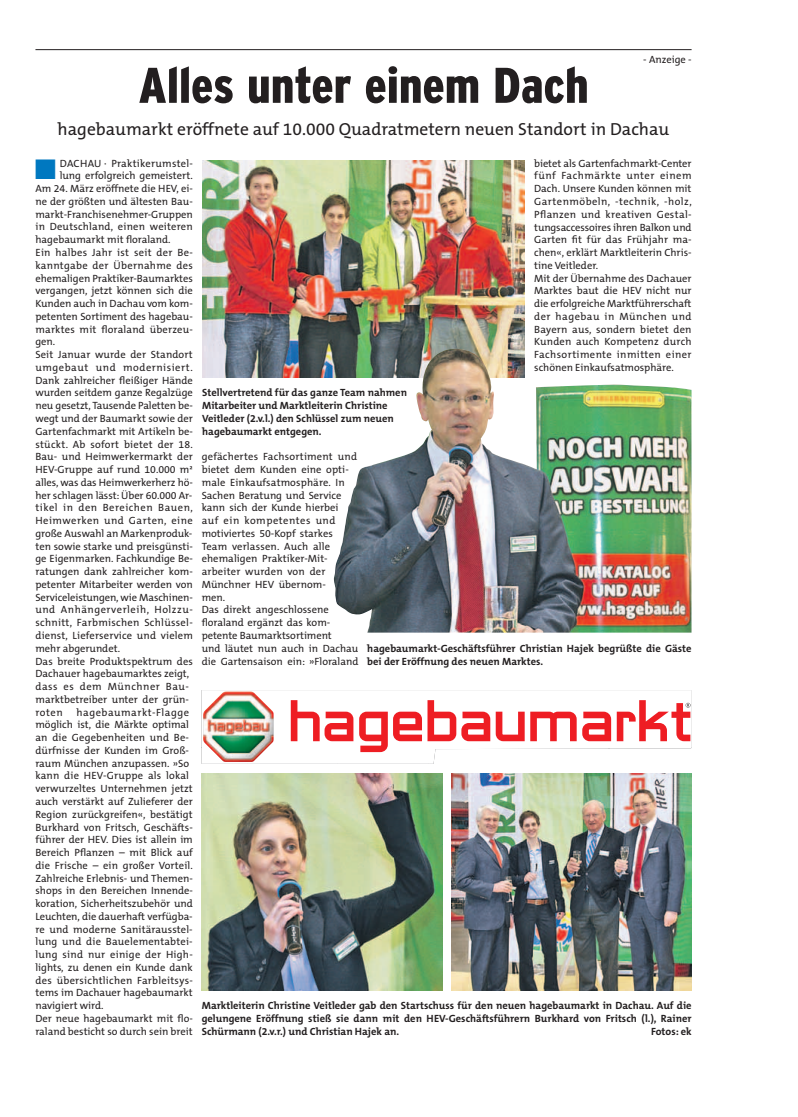
<style>
.page{position:relative;width:798px;height:1117px;background:#fff}
.page>*{position:absolute;margin:0;border:0;box-sizing:border-box;transform-origin:0 0}
.t1{font:900 condensed 50px "Interstate Plus";color:#231f20}
.t2{font:28.12px "Zapf Dingbats";color:#0078c0}
.t3{font:17.5px "The Mix B5 Plain";color:#231f20}
.t4{font:10.5px/12.8px "The Mix B5 Plain";color:#231f20}
.t5{font:700 10.5px/12.8px "The Mix B7";color:#231f20}
.t6{font:10.5px "The Mix B5 Plain";letter-spacing:.05em;color:#231f20}
.t7{font:10.5px "The Mix B5 Plain";letter-spacing:.025em;color:#231f20}
.t8{font:10.5px "The Mix B5 Plain";letter-spacing:.02em;color:#231f20}
.t9{font:10.5px "The Mix B5 Plain";letter-spacing:.03em;color:#231f20}
.t10{font:10.5px "The Mix B5 Plain";letter-spacing:.04em;color:#231f20}
</style>
<div class="page">
<hr style="left:35px;top:49px;width:656px;height:1px;background:#231f20">
<img style="left:451px;top:773px;width:240px;height:216px">
<img style="left:201px;top:690px;width:489px;height:73px">
<svg style="left:291px;top:700px;width:62px;height:41px"></svg>
<svg style="left:359px;top:711px;width:28px;height:41px"></svg>
<svg style="left:393px;top:700px;width:131px;height:41px"></svg>
<svg style="left:530px;top:711px;width:46px;height:30px"></svg>
<svg style="left:582px;top:700px;width:108px;height:41px"></svg>
<img style="left:251px;top:741px;width:22px;height:20px">
<svg style="left:433px;top:750px;width:257px;height:13px"></svg>
<img style="left:202px;top:160px;width:322px;height:217px">
<img style="left:202px;top:773px;width:240px;height:216px">
<img style="left:333px;top:348px;width:358px;height:284px">
<p class="t4" style="left:643px;top:54px;width:50px">- Anzeige -</p>
<h1 class="t1" style="left:138px;top:67px;width:451px">Alles unter einem Dach</h1>
<h3 class="t3" style="left:58px;top:122px;width:613px">hagebaumarkt eröffnete auf 10.000 Quadratmetern neuen Standort in Dachau</h3>
<h2 class="t2" style="left:35px;top:153px;width:23px">■</h2>
<p class="t7" style="left:60px;top:159px;width:134px">DACHAU · Praktikerumstel-</p>
<p class="t4" style="left:60px;top:170px;width:135px">lung erfolgreich gemeistert.</p>
<p class="t4" style="left:35px;top:183px;width:159px">Am 24. März eröffnete die HEV, ei-</p>
<p class="t4" style="left:35px;top:196px;width:159px">ne der größten und ältesten Bau-</p>
<p class="t4" style="left:35px;top:209px;width:159px">markt-Franchisenehmer-Gruppen</p>
<p class="t8" style="left:35px;top:223px;width:159px">in Deutschland, einen weiteren</p>
<p class="t4" style="left:35px;top:234px;width:137px">hagebaumarkt mit floraland.</p>
<p class="t7" style="left:35px;top:248px;width:159px">Ein halbes Jahr ist seit der Be-</p>
<p class="t9" style="left:35px;top:261px;width:159px">kanntgabe der Übernahme des</p>
<p class="t4" style="left:35px;top:272px;width:159px">ehemaligen Praktiker-Baumarktes</p>
<p class="t4" style="left:35px;top:285px;width:159px">vergangen, jetzt können sich die</p>
<p class="t4" style="left:35px;top:298px;width:159px">Kunden auch in Dachau vom kom-</p>
<p class="t4" style="left:35px;top:311px;width:159px">petenten Sortiment des hagebau-</p>
<p class="t8" style="left:35px;top:325px;width:159px">marktes mit floraland überzeu-</p>
<p class="t4" style="left:35px;top:336px;width:21px">gen.</p>
<p class="t4" style="left:35px;top:349px;width:159px">Seit Januar wurde der Standort</p>
<p class="t6" style="left:35px;top:363px;width:159px">umgebaut und modernisiert.</p>
<p class="t4" style="left:35px;top:375px;width:159px">Dank zahlreicher fleißiger Hände</p>
<p class="t4" style="left:35px;top:387px;width:159px">wurden seitdem ganze Regalzüge</p>
<p class="t4" style="left:35px;top:400px;width:159px">neu gesetzt, Tausende Paletten be-</p>
<p class="t4" style="left:35px;top:413px;width:159px">wegt und der Baumarkt sowie der</p>
<p class="t4" style="left:35px;top:426px;width:159px">Gartenfachmarkt mit Artikeln be-</p>
<p class="t7" style="left:35px;top:439px;width:159px">stückt. Ab sofort bietet der 18.</p>
<p class="t4" style="left:35px;top:451px;width:159px">Bau- und Heimwerkermarkt der</p>
<p class="t4" style="left:35px;top:464px;width:159px">HEV-Gruppe auf rund 10.000 m²</p>
<p class="t4" style="left:35px;top:477px;width:159px">alles, was das Heimwerkerherz hö-</p>
<p class="t4" style="left:35px;top:489px;width:158px">her schlagen lässt: Über 60.000 Ar-</p>
<p class="t6" style="left:35px;top:503px;width:159px">tikel in den Bereichen Bauen,</p>
<p class="t10" style="left:35px;top:516px;width:159px">Heimwerken und Garten, eine</p>
<p class="t4" style="left:35px;top:528px;width:158px">große Auswahl an Markenproduk-</p>
<p class="t4" style="left:35px;top:540px;width:159px">ten sowie starke und preisgünsti-</p>
<p class="t4" style="left:35px;top:553px;width:159px">ge Eigenmarken. Fachkundige Be-</p>
<p class="t4" style="left:35px;top:566px;width:159px">ratungen dank zahlreicher kom-</p>
<p class="t4" style="left:35px;top:579px;width:159px">petenter Mitarbeiter werden von</p>
<p class="t4" style="left:35px;top:591px;width:159px">Serviceleistungen, wie Maschinen-</p>
<p class="t6" style="left:35px;top:605px;width:159px">und Anhängerverleih, Holzzu-</p>
<p class="t9" style="left:35px;top:618px;width:159px">schnitt, Farbmischen Schlüssel-</p>
<p class="t4" style="left:35px;top:630px;width:159px">dienst, Lieferservice und vielem</p>
<p class="t4" style="left:35px;top:642px;width:86px">mehr abgerundet.</p>
<p class="t4" style="left:35px;top:655px;width:159px">Das breite Produktspektrum des</p>
<p class="t4" style="left:35px;top:668px;width:155px">Dachauer hagebaumarktes zeigt,</p>
<p class="t6" style="left:35px;top:682px;width:155px">dass es dem Münchner Bau-</p>
<p class="t4" style="left:35px;top:693px;width:155px">marktbetreiber unter der grün-</p>
<p class="t4" style="left:35px;top:706px;width:29px">roten</p>
<p class="t4" style="left:35px;top:706px;width:159px;text-indent:41px">hagebaumarkt-Flagge möglich ist, die Märkte optimal an die Gegebenheiten und Be&shy;dürfnisse der Kunden im Groß&shy;raum München anzupassen. »So kann die HEV-Gruppe als lokal verwurzeltes Unternehmen jetzt auch verstärkt auf Zulieferer der<br>Region zurückgreifen«, bestätigt<br>Burkhard von Fritsch, Geschäfts&shy;führer der HEV. Dies ist allein im<br>Bereich Pflanzen – mit Blick auf die Frische – ein großer Vorteil.<br>Zahlreiche Erlebnis- und Themen&shy;shops in den Bereichen Innende&shy;koration, Sicherheitszubehör und<br>Leuchten, die dauerhaft verfügba&shy;re und moderne Sanitärausstel&shy;lung und die Bauelementabtei&shy;lung sind nur einige der High&shy;lights, zu denen ein Kunde dank des übersichtlichen Farbleitsys&shy;tems im Dachauer hagebaumarkt navigiert wird.<br>Der neue hagebaumarkt mit flo&shy;raland besticht so durch sein breit</p>
<p class="t5" style="left:202px;top:387px;width:206px">Stellvertretend für das ganze Team nahmen Mitarbeiter und Marktleiterin Christine Veitl eder (2.v.l.) den Schlüssel zum neuen hagebaumarkt entgegen.</p>
<p class="t4" style="left:534px;top:158px;width:159px">bietet als Gartenfachmarkt-Center fünf Fachmärkte unter einem<br>Dach. Unsere Kunden können mit<br>Gartenmöbeln, -technik, -holz,<br>Pflanzen und kreativen Gestal&shy;tungsaccessoires ihren Balkon und<br>Garten fit für das Frühjahr ma&shy;chen«, erklärt Marktleiterin Chris&shy;tine Veitleder.<br>Mit der Übernahme des Dachauer<br>Marktes baut die HEV nicht nur die erfolgreiche Marktführerschaft der hagebau in München und<br>Bayern aus, sondern bietet den<br>Kunden auch Kompetenz durch<br>Fachsortimente inmitten einer schönen Einkaufsatmosphäre.</p>
<p class="t4" style="left:202px;top:451px;width:158px">gefächertes Fachsortiment und bietet dem Kunden eine opti&shy;male Einkaufsatmosphäre. In<br>Sachen Beratung und Service kann sich der Kunde hierbei<br>auf ein kompetentes und motiviertes 50-Kopf starkes<br>Team verlassen. Auch alle ehemaligen Praktiker-Mit&shy;arbeiter wurden von der<br>Münchner HEV übernom-<br>men.<br>Das direkt angeschlossene floraland ergänzt das kom&shy;petente Baumarktsortiment<br>und läutet nun auch in Dachau die Gartensaison ein: »Floraland</p>
<p class="t5" style="left:367px;top:642px;width:325px">hagebaumarkt-Geschäftsführer Christian Hajek begrüßte die Gäste bei der Eröffnung des neuen Marktes.</p>
<p class="t5" style="left:202px;top:1000px;width:491px;text-align:justify">Marktleiterin Christine Veitleder gab den Startschuss für den neuen hagebaumarkt in Dachau. Auf die gelungene Eröffnung stieß sie dann mit den HEV-Geschäftsführern Burkhard von Fritsch (l.), Rainer Schürmann (2.v.r.) und Christian Hajek an.</p>
<p class="t5" style="left:650px;top:1025px;width:42px">Fotos: ek</p>
</div>
